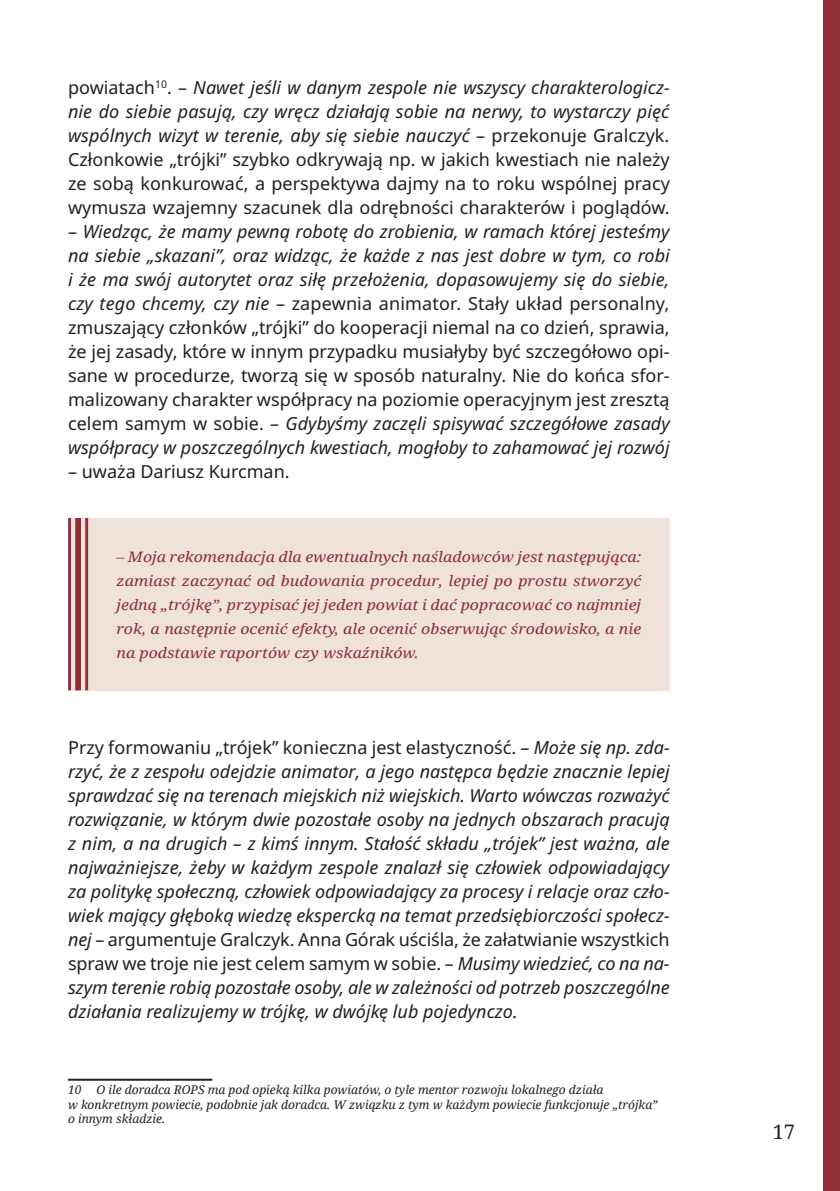
<style>
.page{position:relative;width:840px;height:1191px;background:#fff}
.page>*{position:absolute;margin:0;border:0;box-sizing:border-box;transform-origin:0 0}
.t1{font:20px "Noto Serif";color:#231f20}
.t2{font:italic 18px/24px "Noto Sans";color:#231f20;text-align:justify}
.t3{font:18px/24px "Noto Sans";color:#231f20;text-align:justify}
.t4{font:italic 14.4px/24px "Noto Serif";color:#8d2f34;text-align:justify;scale:1.11 1}
.t5{font:italic 12px/14.4px "Noto Serif";color:#231f20}
.s1{font-style:italic}
.s2{font-style:normal}
</style>
<div class="page">
<div style="left:823px;top:0;width:16px;height:1191px;background:#8d2f34"></div>
<div style="left:68px;top:518px;width:601px;height:172px;background:#efe2db"></div>
<hr style="left:68px;top:518px;width:3px;height:172px;background:#8d2f34">
<div style="left:75px;top:518px;width:6px;height:172px;background:#8d2f34"></div>
<hr style="left:85px;top:518px;width:3px;height:172px;background:#8d2f34">
<hr style="left:68px;top:1078px;width:144px;height:2px;background:#231f20">
<p class="t3" style="left:68px;top:75px;width:603px">powiatach<sup>10</sup>. – <span class="s1">Nawet jeśli w danym zespole nie wszyscy charakterologicz&shy;nie do siebie pasują, czy wręcz działają sobie na nerwy, to wystarczy pięć wspólnych wizyt w terenie, aby się siebie nauczyć</span> – przekonuje Gralczyk.<br>Członkowie „trójki” szybko odkrywają np. w jakich kwestiach nie należy ze sobą konkurować, a perspektywa dajmy na to roku wspólnej pracy wymusza wzajemny szacunek dla odrębności charakterów i poglądów.</p>
<p class="t2" style="left:68px;top:219px;width:603px"><span class="s2">–</span> Wiedząc, że mamy pewną robotę do zrobienia, w ramach której jesteśmy na siebie „skazani”, oraz widząc, że każde z nas jest dobre w tym, co robi i że ma swój autorytet oraz siłę przełożenia, dopasowujemy się do siebie, czy tego chcemy, czy nie <span class="s2">– zapewnia animator. Stały układ personalny, zmuszający członków „trójki” do kooperacji niemal na co dzień, sprawia, że jej zasady, które w innym przypadku musiałyby być szczegółowo opi&shy;sane w procedurze, tworzą się w sposób naturalny. Nie do końca sfor&shy;malizowany charakter współpracy na poziomie operacyjnym jest zresztą celem samym w sobie. –</span> Gdybyśmy zaczęli spisywać szczegółowe zasady współpracy w poszczególnych kwestiach, mogłoby to zahamować jej rozwój</p>
<p class="t3" style="left:68px;top:459px;width:223px">– uważa Dariusz Kurcman.</p>
<p class="t4" style="left:116px;top:544px;width:474px"><span class="s2">–</span> Moja rekomendacja dla ewentualnych naśladowców jest następująca: zamiast zaczynać od budowania procedur, lepiej po prostu stworzyć jedną „trójkę”, przypisać jej jeden powiat i dać popracować co najmniej rok, a następnie ocenić efekty, ale ocenić obserwując środowisko, a nie na podstawie raportów czy wskaźników.</p>
<p class="t2" style="left:68px;top:735px;width:602px"><span class="s2">Przy formowaniu „trójek” konieczna jest elastyczność. –</span> Może się np. zda&shy;rzyć, że z zespołu odejdzie animator, a jego następca będzie znacznie lepiej sprawdzać się na terenach miejskich niż wiejskich. Warto wówczas rozważyć rozwiązanie, w którym dwie pozostałe osoby na jednych obszarach pracują z nim, a na drugich – z kimś innym. Stałość składu „trójek” jest ważna, ale najważniejsze, żeby w każdym zespole znalazł się człowiek odpowiadający za politykę społeczną, człowiek odpowiadający za procesy i relacje oraz czło&shy;wiek mający głęboką wiedzę ekspercką na temat przedsiębiorczości społecz&shy;nej <span class="s2">– argumentuje Gralczyk. Anna Górak uściśla, że załatwianie wszystkich spraw we troje nie jest celem samym w sobie. –</span> Musimy wiedzieć, co na na&shy;szym terenie robią pozostałe osoby, ale w zależności od potrzeb poszczególne działania realizujemy w trójkę, w dwójkę lub pojedynczo.</p>
<p class="t5" style="left:68px;top:1082px;width:590px">10 O ile doradca ROPS ma pod opieką kilka powiatów, o tyle mentor rozwoju lokalnego działa<br>w konkretnym powiecie, podobnie jak doradca. W związku z tym w każdym powiecie funkcjonuje „trójka” o innym składzie.</p>
<p class="t1" style="left:772px;top:1117px;width:24px">17</p>
</div>
